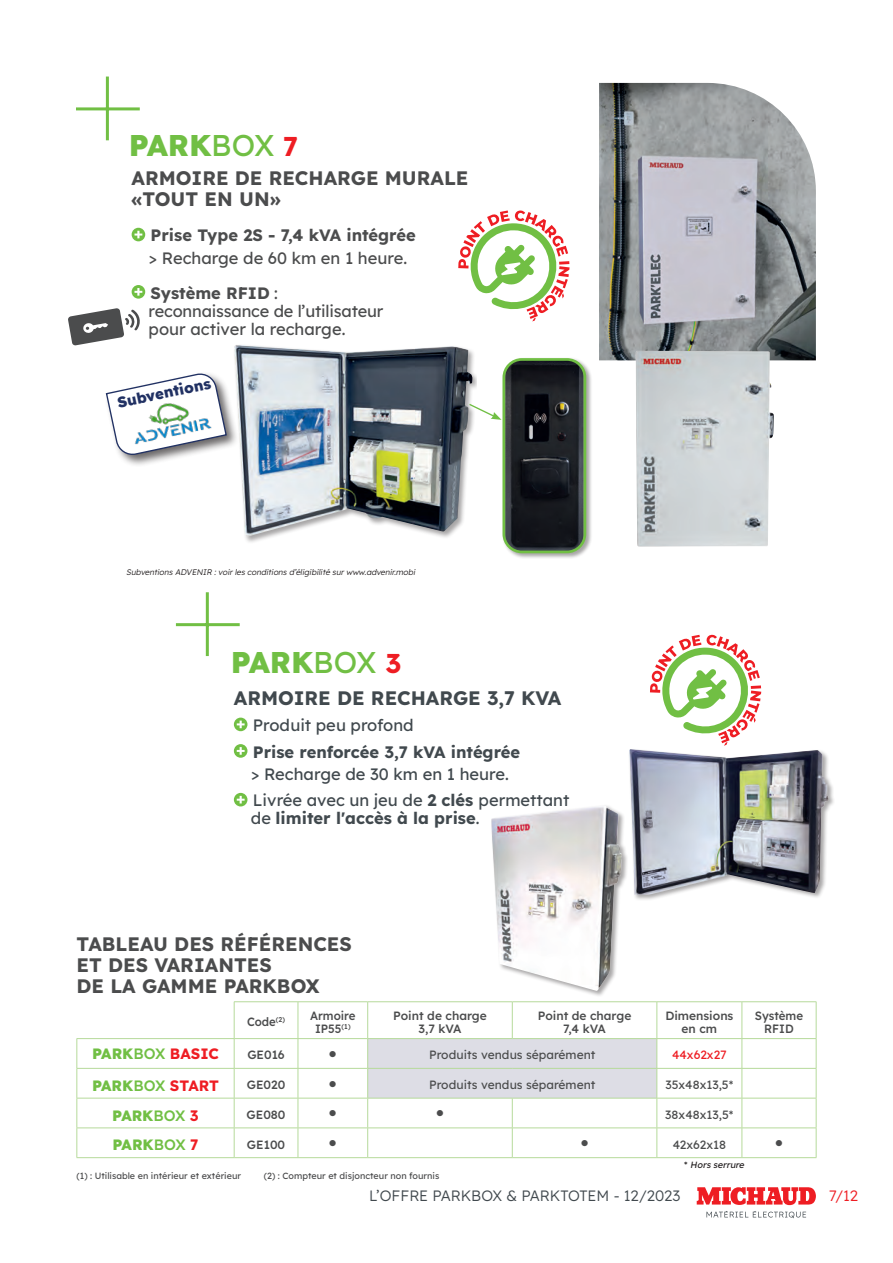
<style>
.page{position:relative;width:893px;height:1263px;background:#fff}
.page>*{position:absolute;margin:0;border:0;box-sizing:border-box;transform-origin:0 0}
.t1{font:800 30px "Lexend";color:#71bf44}
.t2{font:900 22.5px "Lexend";color:#4b4c4d}
.t3{font:700 19.5px/21px "Lexend";color:#4b4c4d}
.t4{font:700 19.5px "Lexend";color:#41494e}
.t5{font:16.5px/35px "Lexend";letter-spacing:-.01em;color:#4b4c4d}
.t6{font:16.5px/26.5px "Lexend";color:#41494e}
.t7{font:700 16.5px "Lexend";color:#41494e}
.t8{font:700 16.5px "Lexend";color:#4b4c4d}
.t9{font:300 15px "Lexend";color:#41494e}
.t10{font:700 15px "Lexend";color:#ee1d23}
.t11{font:800 15px "Lexend";color:#71bf44}
.t12{font:800 15px "Lexend";color:#213163}
.t13{font:300 15px "Lexend";color:#ee1d23}
.t14{font:12px "Lexend";color:#4b4c4d}
.t15{font:500 12px/13.2px "Lexend";color:#4b4c4d;text-align:center}
.t16{font:500 12px/13.2px "Lexend";color:#4b4c4d;text-align:center;scale:.96 1}
.t17{font:12px "Lexend";color:#ee1d23}
.t18{font:500 12px "Lexend";color:#4b4c4d;scale:.95 1}
.t19{font:9px "Lexend";color:#4b4c4d}
.t20{font:italic 9px "Lexend";color:#231f20}
.t21{font:italic 300 8.1px "Lexend";color:#231f20}
.s1{font-weight:400}
.s2{font-weight:700;font-size:27px;color:#ee1d23}
.s3{font-weight:700}
.s4{font-weight:800;color:#71bf44}
.s5{font-weight:500;color:#71bf44}
.s6{font-weight:500}
.s7{font-weight:700;color:#ee1d23}
.s8{font-style:normal}
</style>
<div class="page">
<svg style="left:697px;top:1187px;width:119px;height:18px"></svg>
<svg style="left:706px;top:1211px;width:100px;height:7px"></svg>
<img style="left:599px;top:83px;width:217px;height:277px">
<svg style="left:68px;top:308px;width:72px;height:38px"></svg>
<svg style="left:132px;top:228px;width:13px;height:13px"></svg>
<svg style="left:134px;top:231px;width:8px;height:7px"></svg>
<div style="left:132px;top:285px;width:13px;height:14px;background:#71bf44;border-radius:50%"></div>
<svg style="left:134px;top:288px;width:8px;height:8px"></svg>
<svg style="left:458px;top:210px;width:112px;height:111px"></svg>
<img style="left:636px;top:351px;width:138px;height:195px">
<hr style="left:106px;top:77px;width:3px;height:63px;background:#71bf44">
<hr style="left:76px;top:107px;width:64px;height:3px;background:#71bf44">
<div style="left:233px;top:343px;width:243px;height:200px;background:#231f20;opacity:.4"></div>
<img style="left:234px;top:345px;width:238px;height:192px">
<div style="left:502px;top:357px;width:90px;height:202px;background:#231f20;opacity:.4"></div>
<img style="left:505px;top:359px;width:79px;height:193px">
<div style="left:502px;top:358px;width:84px;height:195px;border:3px solid #71bf44;border-radius:18px"></div>
<svg style="left:468px;top:403px;width:33px;height:17px"></svg>
<div style="left:104px;top:372px;width:135px;height:96px;background:#231f20;opacity:.67"></div>
<svg style="left:105px;top:373px;width:123px;height:83px"></svg>
<img style="left:125px;top:392px;width:91px;height:57px">
<hr style="left:206px;top:592px;width:3px;height:64px;background:#71bf44">
<hr style="left:176px;top:623px;width:64px;height:3px;background:#71bf44">
<hr style="left:234px;top:1001px;width:64px;height:1px;background:#b6da9b">
<hr style="left:234px;top:1002px;width:1px;height:36px;background:#b6da9b">
<hr style="left:298px;top:1001px;width:70px;height:1px;background:#b6da9b">
<hr style="left:368px;top:1001px;width:144px;height:1px;background:#b6da9b">
<hr style="left:512px;top:1001px;width:145px;height:1px;background:#b6da9b">
<hr style="left:657px;top:1001px;width:85px;height:1px;background:#b6da9b">
<hr style="left:742px;top:1001px;width:74px;height:1px;background:#b6da9b">
<hr style="left:77px;top:1038px;width:157px;height:1px;background:#b6da9b">
<hr style="left:234px;top:1038px;width:64px;height:1px;background:#b6da9b">
<hr style="left:77px;top:1068px;width:157px;height:1px;background:#b6da9b">
<hr style="left:234px;top:1068px;width:64px;height:1px;background:#b6da9b">
<hr style="left:77px;top:1098px;width:157px;height:1px;background:#b6da9b">
<hr style="left:234px;top:1098px;width:64px;height:1px;background:#b6da9b">
<hr style="left:77px;top:1127px;width:157px;height:1px;background:#b6da9b">
<svg style="left:77px;top:1039px;width:1px;height:118px"></svg>
<hr style="left:234px;top:1127px;width:64px;height:1px;background:#b6da9b">
<svg style="left:234px;top:1039px;width:1px;height:118px"></svg>
<svg style="left:298px;top:1002px;width:519px;height:155px"></svg>
<hr style="left:77px;top:1157px;width:157px;height:1px;background:#b6da9b">
<hr style="left:234px;top:1157px;width:64px;height:1px;background:#b6da9b">
<hr style="left:298px;top:1157px;width:70px;height:1px;background:#b6da9b">
<hr style="left:368px;top:1157px;width:144px;height:1px;background:#b6da9b">
<hr style="left:512px;top:1157px;width:145px;height:1px;background:#b6da9b">
<hr style="left:657px;top:1157px;width:85px;height:1px;background:#b6da9b">
<hr style="left:742px;top:1157px;width:74px;height:1px;background:#b6da9b">
<svg style="left:234px;top:718px;width:13px;height:13px"></svg>
<svg style="left:237px;top:721px;width:8px;height:7px"></svg>
<div style="left:234px;top:744px;width:13px;height:14px;background:#71bf44;border-radius:50%"></div>
<svg style="left:237px;top:747px;width:8px;height:8px"></svg>
<svg style="left:234px;top:793px;width:13px;height:13px"></svg>
<svg style="left:237px;top:796px;width:8px;height:7px"></svg>
<svg style="left:650px;top:634px;width:111px;height:112px"></svg>
<div style="left:490px;top:804px;width:139px;height:193px;background:#231f20;opacity:.4"></div>
<img style="left:491px;top:805px;width:131px;height:186px">
<div style="left:628px;top:748px;width:207px;height:154px;background:#231f20;opacity:.4"></div>
<img style="left:629px;top:749px;width:199px;height:146px">
<h1 class="t1" style="left:129px;top:120px;width:171px">PARK<span class="s1">BOX</span> <span class="s2">7</span></h1>
<p class="t3" style="left:132px;top:166px;width:338px">ARMOIRE DE RECHARGE MURALE «TOUT EN UN»</p>
<p class="t8" style="left:151px;top:222px;width:267px">Prise Type 2S - 7,4 kVA intégrée</p>
<p class="t5" style="left:149px;top:239px;width:260px">&gt; Recharge de 60 km en 1 heure.<br><span class="s3">Système RFID</span> :</p>
<p class="t5" style="left:149px;top:301px;width:236px;line-height:18px">reconnaissance de l’utilisateur pour activer la recharge.</p>
<p class="t12" style="left:115px;top:390px;width:97px;rotate:-12deg">Subventions</p>
<p class="t21" style="left:126px;top:567px;width:292px">Subventions ADVENIR :voirles conditions d’éligibilité surwww.advenir.mobi</p>
<h1 class="t1" style="left:231px;top:638px;width:172px">PARK<span class="s1">BOX</span> <span class="s2">3</span></h1>
<p class="t4" style="left:234px;top:682px;width:329px">ARMOIRE DE RECHARGE 3,7 KVA</p>
<p class="t6" style="left:253px;top:711px;width:162px">Produit peu profond</p>
<p class="t7" style="left:253px;top:739px;width:269px">Prise renforcée 3,7 kVA intégrée</p>
<p class="t6" style="left:251px;top:760px;width:320px">&gt; Recharge de 30 km en 1 heure.<br>Livrée avec un jeu de <span class="s3">2 clés</span> permettant</p>
<p class="t7" style="left:251px;top:805px;width:230px"><span class="s1">de</span> limiter l'accès à la prise<span class="s1">.</span></p>
<p class="t3" style="left:77px;top:932px;width:277px">TABLEAU DES RÉFÉRENCES<br>ET DES VARIANTES<br>DE LA GAMME PARKBOX</p>
<p class="t18" style="left:247px;top:1013px;width:42px">Code<sup>(2)</sup></p>
<p class="t16" style="left:310px;top:1008px;width:49px">Armoire<br>IP55<sup>(1)</sup></p>
<p class="t15" style="left:393px;top:1008px;width:95px">Point de charge<br>3,7 kVA</p>
<p class="t15" style="left:538px;top:1008px;width:95px">Point de charge<br>7,4 kVA</p>
<p class="t15" style="left:665px;top:1008px;width:70px">Dimensions en cm</p>
<p class="t16" style="left:755px;top:1008px;width:52px">Système<br>RFID</p>
<p class="t10" style="left:92px;top:1042px;width:128px"><span class="s4">PARK</span><span class="s5">BOX</span> BASIC</p>
<p class="t15" style="left:247px;top:1048px;width:39px">GE016</p>
<h2 class="t2" style="left:329px;top:1035px;width:9px">•</h2>
<p class="t14" style="left:429px;top:1046px;width:168px">Produits vendus séparément</p>
<p class="t17" style="left:672px;top:1046px;width:56px">44x62x27</p>
<p class="t10" style="left:92px;top:1073px;width:128px"><span class="s4">PARK</span><span class="s5">BOX</span> START</p>
<p class="t15" style="left:247px;top:1077px;width:40px">GE020</p>
<h2 class="t2" style="left:329px;top:1064px;width:9px">•</h2>
<p class="t14" style="left:429px;top:1076px;width:168px">Produits vendus séparément</p>
<p class="t14" style="left:665px;top:1076px;width:70px">35x48x13,5*</p>
<p class="t11" style="left:112px;top:1103px;width:88px">PARK<span class="s6">BOX</span> <span class="s7">3</span></p>
<p class="t15" style="left:247px;top:1107px;width:40px">GE080</p>
<h2 class="t2" style="left:329px;top:1094px;width:9px">•</h2>
<h2 class="t2" style="left:436px;top:1094px;width:9px">•</h2>
<p class="t14" style="left:665px;top:1106px;width:70px">38x48x13,5*</p>
<p class="t11" style="left:112px;top:1132px;width:88px">PARK<span class="s6">BOX</span> <span class="s7">7</span></p>
<p class="t15" style="left:247px;top:1137px;width:40px">GE100</p>
<h2 class="t2" style="left:329px;top:1124px;width:9px">•</h2>
<h2 class="t2" style="left:581px;top:1124px;width:9px">•</h2>
<p class="t14" style="left:673px;top:1136px;width:55px">42x62x18</p>
<h2 class="t2" style="left:775px;top:1124px;width:9px">•</h2>
<p class="t20" style="left:684px;top:1158px;width:63px"><span class="s8">*</span> Hors serrure</p>
<p class="t19" style="left:77px;top:1169px;width:166px">(1) : Utilisable en intérieur et extérieur</p>
<p class="t19" style="left:264px;top:1169px;width:177px">(2) : Compteur et disjoncteur non fournis</p>
<p class="t9" style="left:369px;top:1185px;width:313px">L’OFFRE PARKBOX &amp; PARKTOTEM - 12/2023</p>
<p class="t13" style="left:829px;top:1185px;width:30px">7/12</p>
</div>
